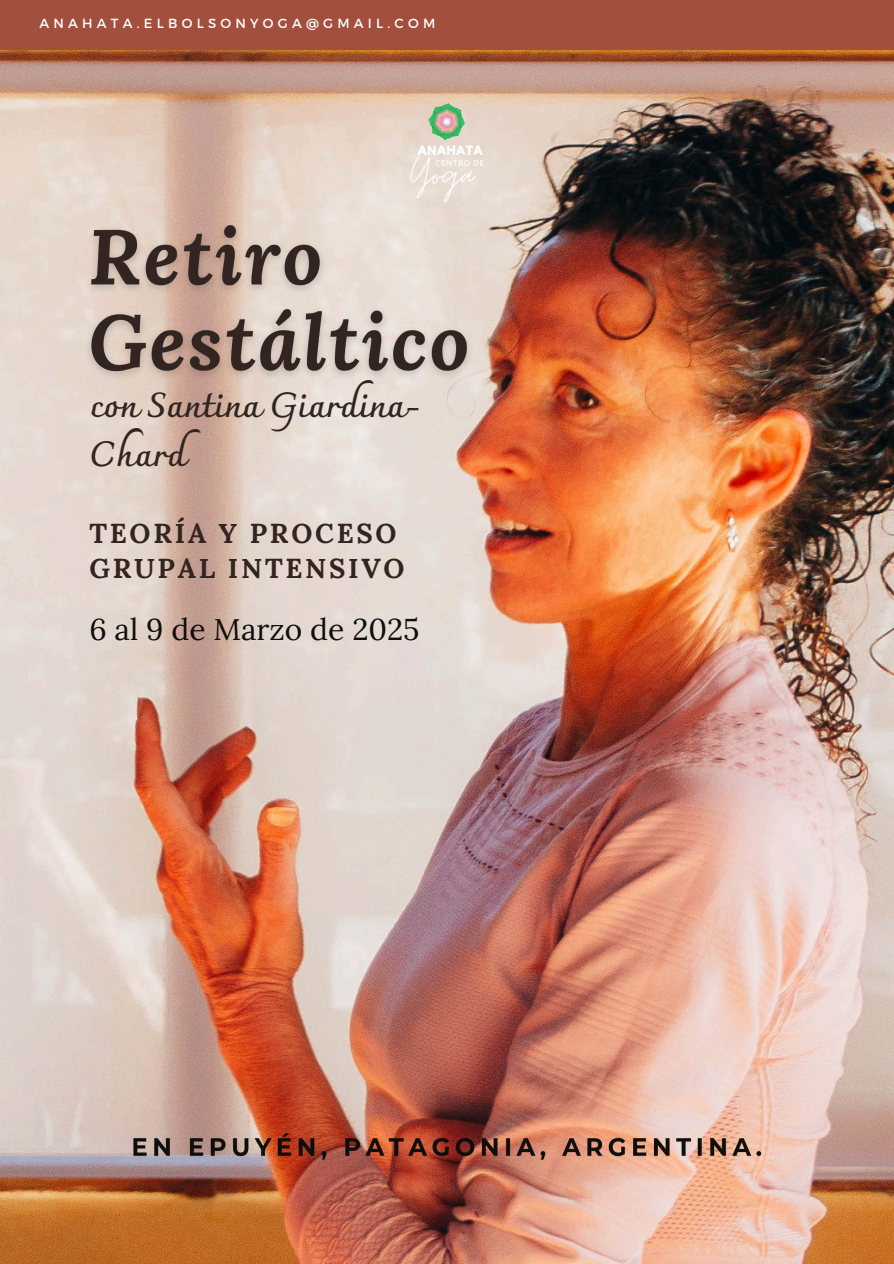
<style>
.page{position:relative;width:894px;height:1264px;background:#fff}
.page>*{position:absolute;margin:0;border:0;box-sizing:border-box;transform-origin:0 0}
.t1{font:700 34.95px/48.3px "Charmonman";color:#322420}
.t2{font:30px "Lora";color:#0e0e0d}
.t3{font:700 27.3px/34.8px "Lora";letter-spacing:.1em;color:#322420}
.t4{font:13.2px "Montserrat";letter-spacing:.32em;color:#fff}
</style>
<div class="page">
<img style="left:0;top:50px;width:893px;height:1213px">
<div style="left:0;top:0;width:893px;height:50px;background:#a34f3d"></div>
<img style="left:385px;top:89px;width:123px;height:121px">
<img style="left:79px;top:204px;width:400px;height:187px">
<img style="left:130px;top:1130px;width:637px;height:33px">
<p class="t4" style="left:39px;top:15px;width:397px">ANAHATA.ELBOLSONYOGA@GMAIL.COM</p>
<p class="t1" style="left:89px;top:381px;width:333px">con Santina Giardina-<br>Chard</p>
<h2 class="t3" style="left:89px;top:516px;width:316px">TEORÍA Y PROCESO<br>GRUPAL INTENSIVO</h2>
<p class="t2" style="left:89px;top:609px;width:331px">6 al 9 de Marzo de 2025</p>
</div>
